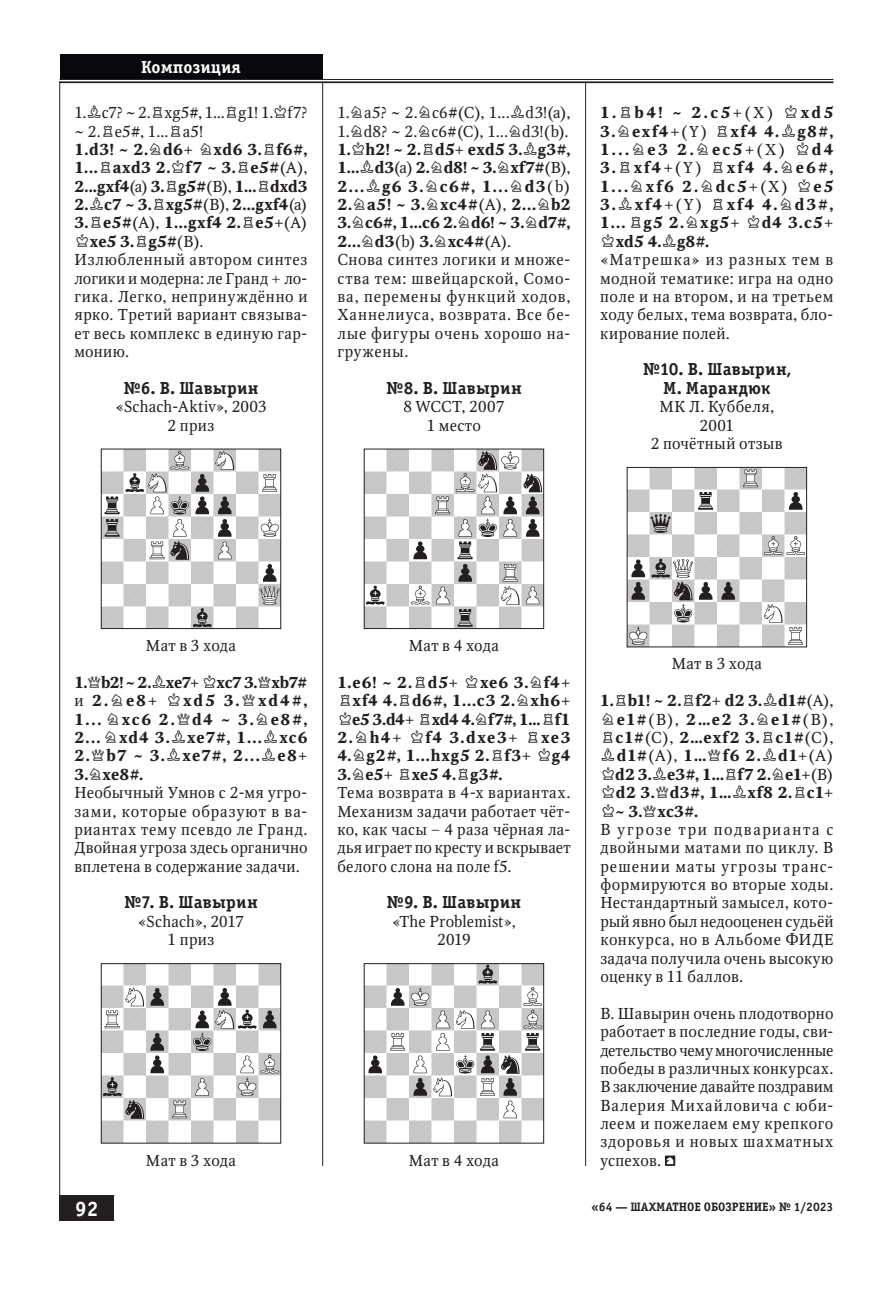
<style>
.page{position:relative;width:893px;height:1290px;background:#fff}
.page>*{position:absolute;margin:0;border:0;box-sizing:border-box;transform-origin:0 0}
.t1{font:700 21px "Officina Serif C";color:#fff}
.t2{font:700 17.5px/18.4px "Officina Serif C";letter-spacing:.01em;color:#231f20;text-align:center}
.t3{font:700 17.5px "Officina Serif C";color:#fff}
.t4{font:15.75px/18.4px "Octava Chess";letter-spacing:.03em;color:#231f20;text-align:justify}
.t5{font:700 15.75px/18.4px "Octava Chess";letter-spacing:.05em;color:#231f20;text-align:justify}
.t6{font:15.75px/18.4px "Octava Chess";letter-spacing:.05em;color:#231f20}
.t7{font:15.75px/18.4px "Octava C";letter-spacing:.02em;color:#231f20;text-align:center}
.t8{font:15.75px/18.4px "Octava Chess";letter-spacing:.005em;color:#231f20}
.t9{font:15.75px/18.4px "Octava Chess";letter-spacing:-.015em;color:#231f20}
.t10{font:700 12.25px "Officina Serif C";color:#231f20}
.s1{font-weight:700}
.s2{font-family:"Octava C"}
.s3{font-weight:400}
.s4{font-family:"Octava C";font-weight:400}
</style>
<div class="page">
<div style="left:60px;top:1195px;width:54px;height:26px;background:#231f20"></div>
<hr style="left:59px;top:81px;width:1px;height:1140px;background:#231f20">
<hr style="left:60px;top:79px;width:773px;height:1px;background:#231f20">
<hr style="left:60px;top:81px;width:773px;height:2px;background:#231f20">
<hr style="left:322px;top:82px;width:1px;height:1084px;background:#231f20">
<hr style="left:585px;top:82px;width:1px;height:1084px;background:#231f20">
<img style="left:103px;top:451px;width:176px;height:176px">
<div style="left:101px;top:449px;width:180px;height:180px;border:1px solid #231f20"></div>
<img style="left:103px;top:965px;width:176px;height:176px">
<div style="left:101px;top:963px;width:180px;height:180px;border:1px solid #231f20"></div>
<img style="left:366px;top:451px;width:176px;height:176px">
<div style="left:364px;top:449px;width:180px;height:180px;border:1px solid #231f20"></div>
<img style="left:366px;top:965px;width:176px;height:176px">
<div style="left:364px;top:963px;width:180px;height:180px;border:1px solid #231f20"></div>
<img style="left:629px;top:469px;width:176px;height:176px">
<div style="left:627px;top:467px;width:180px;height:180px;border:1px solid #231f20"></div>
<svg style="left:665px;top:1155px;width:10px;height:10px"></svg>
<div style="left:60px;top:55px;width:262px;height:24px;background:#08080d"></div>
<p class="t3" style="left:141px;top:58px;width:101px">Композиция</p>
<p class="t9" style="left:74px;top:104px;width:235px">1.Bc7? ~ 2.Rxg5#, 1...Rg1! 1.Kf7? ~ 2.Re5#, 1...Ra5!</p>
<p class="t4" style="left:74px;top:141px;width:235px;text-align:left"><span class="s1">1.d3! ~ 2.Nd6+ Nxd6 3.Rf6#,<br>1...Raxd3 2.Kf7 ~ 3.Re5#</span>(A),<br><span class="s1">2...gxf4</span>(a) <span class="s1">3.Rg5#</span>(<span class="s2">B</span>), <span class="s1">1...Rdxd3<br>2.Bc7 ~ 3.Rxg5#</span>(<span class="s2">B</span>), <span class="s1">2...gxf4</span>(a)<br><span class="s1">3.Re5#</span>(A), <span class="s1">1...gxf4 2.Re5+</span>(A)<br><span class="s1">Kxe5 3.Rg5#</span>(<span class="s2">B</span>).<br>Излюбленный автором синтез логики и модерна: ле Гранд + ло&shy;гика. Легко, непринуждённо и ярко. Третий вариант связыва&shy;ет весь комплекс в единую гар&shy;монию.</p>
<p class="t2" style="left:123px;top:379px;width:137px">№6. В. Шавырин</p>
<p class="t7" style="left:115px;top:398px;width:153px">«Schach-Aktiv», 2003<br>2 приз</p>
<p class="t8" style="left:337px;top:104px;width:235px">1.Na5? ~ 2.Nc6#(C), 1...Bd3!(a),<br>1.Nd8? ~ 2.Nc6#(C), 1...Nd3!(b).</p>
<p class="t6" style="left:337px;top:141px;width:235px"><span class="s1">1.Kh2! ~ 2.Rd5+ exd5 3.Bg3#,<br>1...Bd3</span>(a) <span class="s1">2.Nd8! ~ 3.Nxf7#</span>(<span class="s2">B</span>),<br><span class="s1">2...Bg6 3.Nc6#, 1...Nd3</span>(b)<br><span class="s1">2.Na5! ~ 3.Nxc4#</span>(A), <span class="s1">2...Nb2<br>3.Nc6#, 1...c6 2.Nd6! ~ 3.Nd7#,<br>2...Nd3</span>(b) <span class="s1">3.Nxc4#</span>(A).<br>Снова синтез логики и множе&shy;ства тем: швейцарской, Сомо&shy;ва, перемены функций ходов,<br>Ханнелиуса, возврата. Все бе&shy;лые фигуры очень хорошо на&shy;гружены.</p>
<p class="t2" style="left:386px;top:379px;width:137px">№8. В. Шавырин</p>
<p class="t7" style="left:403px;top:398px;width:103px">8 WCCT, 2007<br>1 место</p>
<p class="t5" style="left:600px;top:104px;width:235px">1.Rb4! ~ 2.c5+<span class="s3">(X)</span> Kxd5<br>3.Nexf4+<span class="s3">(Y)</span> Rxf4 4.Bg8#, 1...Ne3 2.Nec5+<span class="s3">(X)</span> Kd4<br>3.Rxf4+<span class="s3">(Y)</span> Rxf4 4.Ne6#, 1...Nxf6 2.Ndc5+<span class="s3">(X)</span> Ke5<br>3.Bxf4+<span class="s3">(Y)</span> Rxf4 4.Nd3#, 1...Rg5 2.Nxg5+ Kd4 3.c5+ Kxd5 4.Bg8#.</p>
<p class="t4" style="left:600px;top:251px;width:235px">«Матрешка» из разных тем в модной тематике: игра на одно поле и на втором, и на третьем ходу белых, тема возврата, бло&shy;кирование полей.</p>
<p class="t2" style="left:643px;top:361px;width:150px">№10. В. Шавырин,<br>М. Марандюк</p>
<p class="t7" style="left:651px;top:398px;width:133px">МК Л. Куббеля,<br>2001<br>2 почётный отзыв</p>
<p class="t7" style="left:146px;top:637px;width:92px">Мат в 3 хода</p>
<p class="t5" style="left:74px;top:673px;width:235px">1.Qb2! ~ 2.Bxe7+ Kxc7 3.Qxb7# <span class="s3">и</span> 2.Ne8+ Kxd5 3.Qxd4#, 1... Nxc6 2.Qd4 ~ 3.Ne8#, 2...Nxd4 3.Bxe7#, 1...Bxc6<br>2.Qb7 ~ 3.Bxe7#, 2...Be8+ 3.Nxe8#.</p>
<p class="t4" style="left:74px;top:784px;width:235px">Необычный Умнов с 2-мя угро&shy;зами, которые образуют в ва&shy;риантах тему псевдо ле Гранд.<br>Двойная угроза здесь органично вплетена в содержание задачи.</p>
<p class="t2" style="left:124px;top:893px;width:135px">№7. В. Шавырин</p>
<p class="t7" style="left:138px;top:912px;width:108px">«Schach», 2017<br>1 приз</p>
<p class="t7" style="left:146px;top:1151px;width:92px">Мат в 3 хода</p>
<p class="t7" style="left:409px;top:637px;width:92px">Мат в 4 хода</p>
<p class="t5" style="left:337px;top:673px;width:235px">1.e6! ~ 2.Rd5+ Kxe6 3.Nf4+ Rxf4 4.Rd6#, 1...c3 2.Nxh6+ Ke5 3.d4+ Rxd4 4.Nf7#, 1...Rf1<br>2.Nh4+ Kf4 3.dxe3+ Rxe3<br>4.Ng2#, 1...hxg5 2.Rf3+ Kg4<br>3.Ne5+ Rxe5 4.Rg3#.</p>
<p class="t4" style="left:337px;top:784px;width:235px">Тема возврата в 4-х вариантах.<br>Механизм задачи работает чёт&shy;ко, как часы – 4 раза чёрная ла&shy;дья играет по кресту и вскрывает белого слона на поле f5.</p>
<p class="t2" style="left:386px;top:893px;width:136px">№9. В. Шавырин</p>
<p class="t7" style="left:392px;top:912px;width:125px">«The Problemist»,<br>2019</p>
<p class="t7" style="left:409px;top:1151px;width:92px">Мат в 4 хода</p>
<p class="t7" style="left:672px;top:655px;width:92px">Мат в 3 хода</p>
<p class="t5" style="left:600px;top:692px;width:235px">1.Rb1! ~ 2.Rf2+ d2 3.Bd1#<span class="s3">(A), </span>Ne1#<span class="s3">(</span><span class="s4">B</span><span class="s3">),</span> 2…e2 3.Ne1#<span class="s3">(</span><span class="s4">B</span><span class="s3">), </span>Rc1#<span class="s3">(C),</span> 2…exf2 3.Rc1#<span class="s3">(C), </span>Bd1#<span class="s3">(A),</span> 1…Qf6 2.Bd1+<span class="s3">(A)<br></span>Kd2 3.Be3#, 1…Rf7 2.Ne1+<span class="s3">(</span><span class="s4">B</span><span class="s3">)<br></span>Kd2 3.Qd3#, 1…Bxf8 2.Rc1+ K~ 3.Qxc3#.</p>
<p class="t4" style="left:600px;top:821px;width:235px">В угрозе три подварианта с двойными матами по циклу. В решении маты угрозы транс&shy;формируются во вторые ходы.<br>Нестандартный замысел, кото&shy;рый явно был недооценен судьёй конкурса, но в Альбоме ФИДЕ задача получила очень высокую оценку в 11 баллов.</p>
<p class="t4" style="left:600px;top:1004px;width:235px">В. Шавырин очень плодотворно работает в последние годы, сви&shy;детельство чему многочисленные победы в различных конкурсах.<br>В заключение давайте поздравим Валерия Михайловича с юби&shy;леем и пожелаем ему крепкого здоровья и новых шахматных успехов.</p>
<h1 class="t1" style="left:75px;top:1196px;width:25px">92</h1>
<p class="t10" style="left:591px;top:1200px;width:243px">«64 — ШАХМАТНОЕ ОБОЗРЕНИЕ» № 1/2023</p>
</div>
